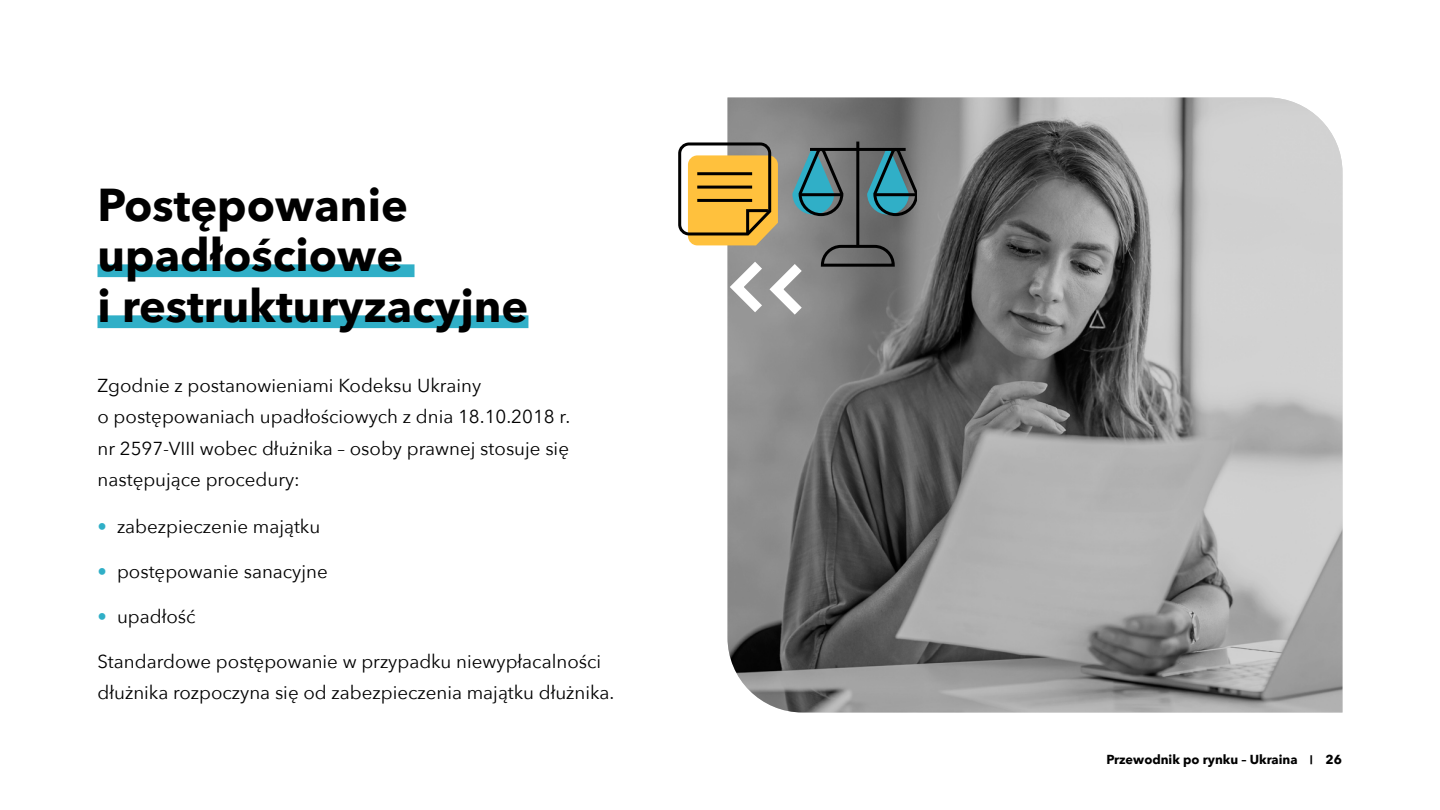
<style>
.page{position:relative;width:1440px;height:810px;background:#fff}
.page>*{position:absolute;margin:0;border:0;box-sizing:border-box;transform-origin:0 0}
.HEAD_60pt_sa50{font:700 45px/51px "Avenir Next";color:#000}
.BODY_25pt_sa_20{font:18.75px/31.5px "Avenir Next";color:#000}
.t1{font:700 12.75px "Avenir Next";color:#000}
.s1{font-weight:700;color:#30afc7}
</style>
<div class="page">
<div style="left:98px;top:264px;width:317px;height:13px;background:#30afc7"></div>
<div style="left:98px;top:315px;width:430px;height:13px;background:#30afc7"></div>
<img style="left:728px;top:98px;width:614px;height:614px">
<svg style="left:678px;top:141px;width:100px;height:104px;background:#cca44f"></svg>
<svg style="left:792px;top:145px;width:53px;height:73px;background:#53838c"></svg>
<hr style="left:800px;top:193px;width:42px;height:3px;background:#000">
<svg style="left:867px;top:145px;width:50px;height:73px;background:#467983"></svg>
<hr style="left:875px;top:193px;width:42px;height:3px;background:#000">
<hr style="left:810px;top:148px;width:96px;height:3px;background:#000">
<hr style="left:856px;top:142px;width:3px;height:105px;background:#000">
<svg style="left:819px;top:243px;width:77px;height:25px;background:#545454"></svg>
<svg style="left:727px;top:251px;width:85px;height:74px"></svg>
<p class="HEAD_60pt_sa50" style="left:98px;top:176px;width:432px">Postępowanie upadłościowe<br>i restrukturyzacyjne</p>
<p class="BODY_25pt_sa_20" style="left:98px;top:368px;width:474px">Zgodnie z postanowieniami Kodeksu Ukrainy<br>o postępowaniach upadłościowych z dnia 18.10.2018 r. nr 2597-VIII wobec dłużnika – osoby prawnej stosuje się następujące procedury:</p>
<p class="BODY_25pt_sa_20" style="left:98px;top:510px;width:224px"><span class="s1">•</span> zabezpieczenie majątku</p>
<p class="BODY_25pt_sa_20" style="left:98px;top:555px;width:232px"><span class="s1">•</span> postępowanie sanacyjne</p>
<p class="BODY_25pt_sa_20" style="left:98px;top:600px;width:100px"><span class="s1">•</span> upadłość</p>
<p class="BODY_25pt_sa_20" style="left:98px;top:644px;width:518px">Standardowe postępowanie w przypadku niewypłacalności dłużnika rozpoczyna się od zabezpieczenia majątku dłużnika.</p>
<p class="t1" style="left:1106px;top:749px;width:237px">Przewodnik po rynku – Ukraina <sup>|</sup> 26</p>
</div>
